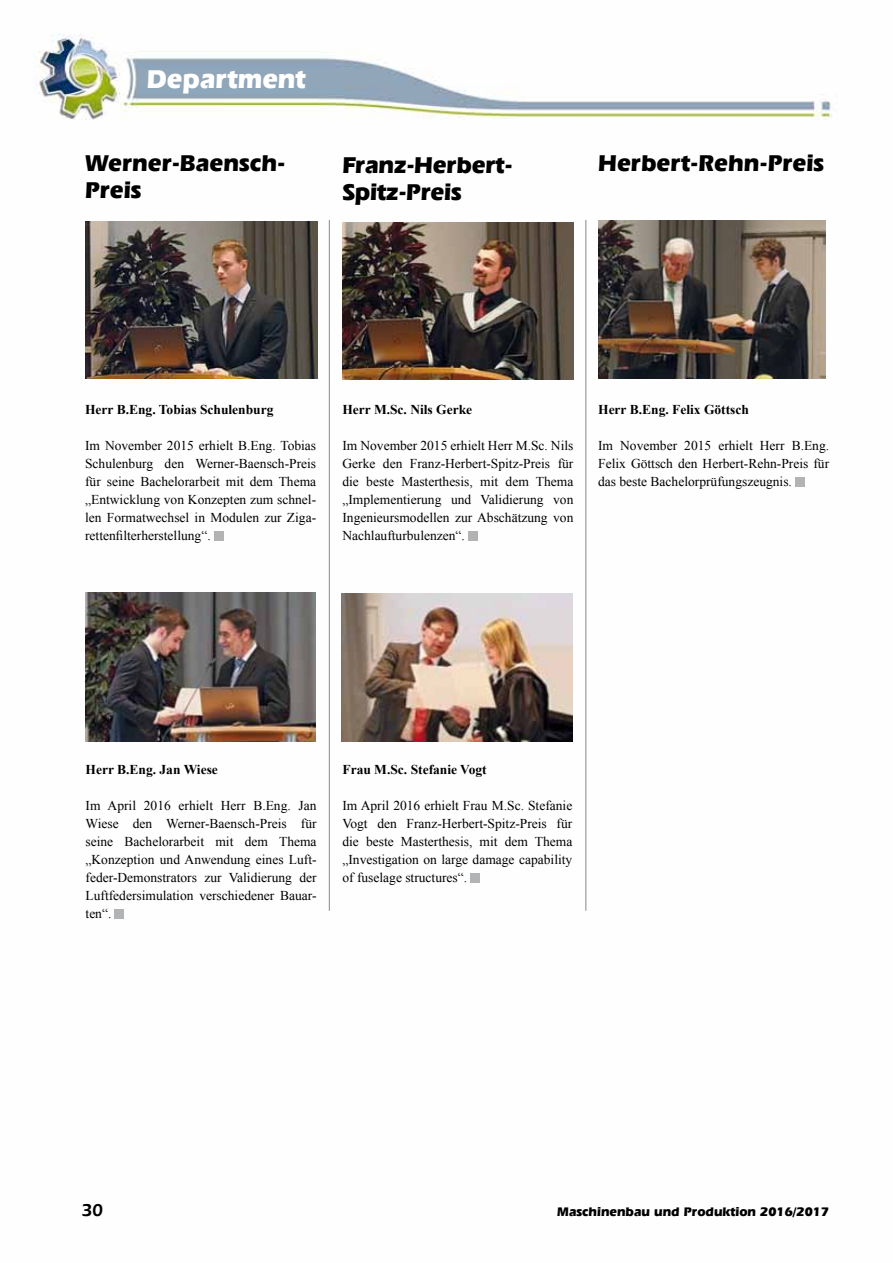
<style>
.page{position:relative;width:893px;height:1263px;background:#fff}
.page>*{position:absolute;margin:0;border:0;box-sizing:border-box;transform-origin:0 0}
.t1{font:700 27px "Eras IT Cby BT";color:#fff}
.t2{font:700 24px/27px "Eras IT Cby BT";color:#000}
.t3{font:600 18px "Eras IT Cby BT";color:#000}
.t4{font:13.5px/18px "Times New Roman";color:#000;text-align:justify}
.t5{font:700 13.5px "Times New Roman";color:#000}
.t6{font:700 13.05px "Eras IT Cby BT";color:#000}
</style>
<div class="page">
<img style="left:35px;top:34px;width:796px;height:885px">
<hr style="left:329px;top:220px;width:1px;height:691px;background:#87888a">
<div style="left:214px;top:531px;width:9px;height:9px;background:#b1b3b4"></div>
<div style="left:115px;top:909px;width:9px;height:9px;background:#b1b3b4"></div>
<div style="left:795px;top:477px;width:9px;height:9px;background:#b1b3b4"></div>
<div style="left:471px;top:873px;width:9px;height:9px;background:#b1b3b4"></div>
<div style="left:468px;top:531px;width:9px;height:9px;background:#b1b3b4"></div>
<img style="left:598px;top:221px;width:227px;height:157px">
<img style="left:342px;top:223px;width:231px;height:157px">
<img style="left:85px;top:221px;width:233px;height:157px">
<img style="left:342px;top:593px;width:230px;height:149px">
<img style="left:85px;top:593px;width:231px;height:148px">
<hr style="left:585px;top:220px;width:1px;height:691px;background:#87888a">
<h1 class="t1" style="left:147px;top:63px;width:161px">Department</h1>
<h2 class="t2" style="left:85px;top:150px;width:202px">Werner-Baensch-<br>Preis</h2>
<h2 class="t2" style="left:342px;top:151px;width:172px">Franz-Herbert-</h2>
<h2 class="t2" style="left:598px;top:150px;width:227px">Herbert-Rehn-Preis</h2>
<h2 class="t2" style="left:342px;top:178px;width:121px">Spitz-Preis</h2>
<p class="t5" style="left:85px;top:400px;width:190px">Herr B.Eng. Tobias Schulenburg</p>
<p class="t4" style="left:85px;top:436px;width:233px">Im November 2015 erhielt B.Eng. Tobias Schulenburg den Werner-Baensch-Preis für seine Bachelorarbeit mit dem Thema „Entwicklung von Konzepten zum schnel&shy;len Formatwechsel in Modulen zur Ziga&shy;rettenfilterherstellung“.</p>
<p class="t5" style="left:342px;top:400px;width:131px">Herr M.Sc. Nils Gerke</p>
<p class="t4" style="left:342px;top:436px;width:233px">Im November 2015 erhielt Herr M.Sc. Nils Gerke den Franz-Herbert-Spitz-Preis für die beste Masterthesis, mit dem Thema „Implementierung und Validierung von Ingenieursmodellen zur Abschätzung von Nachlaufturbulenzen“.</p>
<p class="t5" style="left:598px;top:400px;width:152px">Herr B.Eng. Felix Göttsch</p>
<p class="t4" style="left:598px;top:436px;width:233px">Im November 2015 erhielt Herr B.Eng.<br>Felix Göttsch den Herbert-Rehn-Preis für das beste Bachelorprüfungszeugnis.</p>
<p class="t5" style="left:86px;top:760px;width:134px">Herr B.Eng. Jan Wiese</p>
<p class="t4" style="left:86px;top:796px;width:233px">Im April 2016 erhielt Herr B.Eng. Jan Wiese den Werner-Baensch-Preis für seine Bachelorarbeit mit dem Thema „Konzeption und Anwendung eines Luft&shy;feder-Demonstrators zur Validierung der Luftfedersimulation verschiedener Bauar&shy;ten“.</p>
<p class="t5" style="left:342px;top:760px;width:146px">Frau M.Sc. Stefanie Vogt</p>
<p class="t4" style="left:342px;top:796px;width:231px">Im April 2016 erhielt Frau M.Sc. Stefanie Vogt den Franz-Herbert-Spitz-Preis für die beste Masterthesis, mit dem Thema „Investigation on large damage capability of fuselage structures“.</p>
<h3 class="t3" style="left:82px;top:1199px;width:23px">30</h3>
<p class="t6" style="left:557px;top:1203px;width:274px">Maschinenbau und Produktion 2016/2017</p>
</div>
